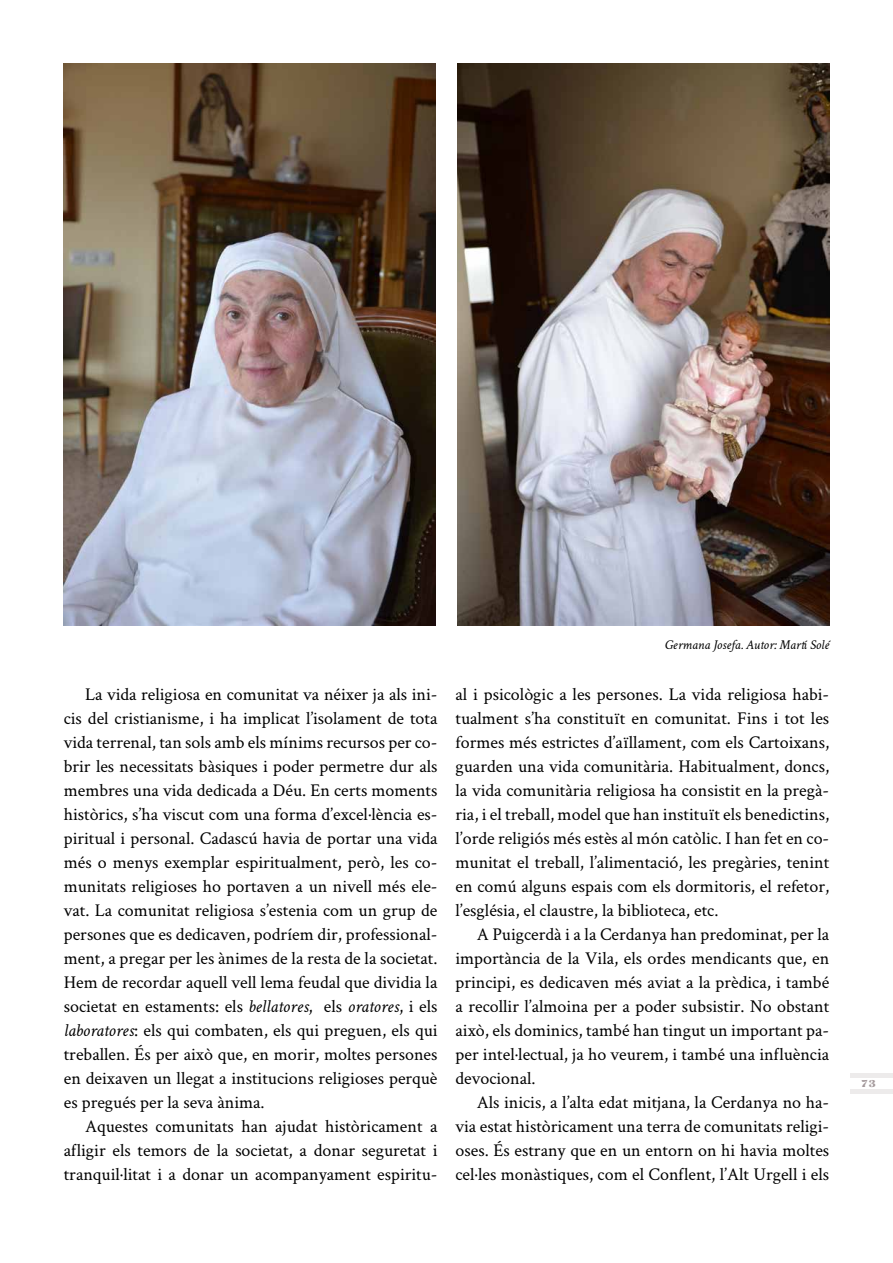
<style>
.page{position:relative;width:893px;height:1263px;background:#fff}
.page>*{position:absolute;margin:0;border:0;box-sizing:border-box;transform-origin:0 0}
.t1{font:18px/24px "Crimson";color:#000;text-align:justify}
.t2{font:italic 13.5px "Crimson";color:#000}
.t3{font:10.5px "Titania";color:#a4999b}
.s1{font-style:italic}
</style>
<div class="page">
<img style="left:64px;top:64px;width:372px;height:561px">
<img style="left:457px;top:64px;width:372px;height:561px">
<hr style="left:850px;top:1073px;width:43px;height:4px;background:#edebeb">
<hr style="left:850px;top:1089px;width:43px;height:4px;background:#edebeb">
<p class="t1" style="left:64px;top:681px;width:375px;text-indent:21px">La vida religiosa en comunitat va néixer ja als ini&shy;cis del cristianisme, i ha implicat l’isolament de tota vida terrenal, tan sols amb els mínims recursos per co&shy;brir les necessitats bàsiques i poder permetre dur als membres una vida dedicada a Déu. En certs moments històrics, s’ha viscut com una forma d’excel·lència es&shy;piritual i personal. Cadascú havia de portar una vida més o menys exemplar espiritualment, però, les co&shy;munitats religioses ho portaven a un nivell més ele&shy;vat. La comunitat religiosa s’estenia com un grup de persones que es dedicaven, podríem dir, professional&shy;ment, a pregar per les ànimes de la resta de la societat.<br>Hem de recordar aquell vell lema feudal que dividia la societat en estaments: els <span class="s1">bellatores</span>, els <span class="s1">oratores</span>, i els <span class="s1">laboratores</span>: els qui combaten, els qui preguen, els qui treballen. És per això que, en morir, moltes persones en deixaven un llegat a institucions religioses perquè es pregués per la seva ànima.</p>
<p class="t1" style="left:64px;top:1113px;width:375px;text-indent:21px">Aquestes comunitats han ajudat històricament a afligir els temors de la societat, a donar seguretat i tranquil·litat i a donar un acompanyament espiritu-</p>
<p class="t2" style="left:665px;top:637px;width:166px">Germana Josefa. Autor: Martí Solé</p>
<p class="t1" style="left:455px;top:681px;width:375px">al i psicològic a les persones. La vida religiosa habi&shy;tualment s’ha constituït en comunitat. Fins i tot les formes més estrictes d’aïllament, com els Cartoixans, guarden una vida comunitària. Habitualment, doncs, la vida comunitària religiosa ha consistit en la pregà&shy;ria, i el treball, model que han instituït els benedictins, l’orde religiós més estès al món catòlic. I han fet en co&shy;munitat el treball, l’alimentació, les pregàries, tenint en comú alguns espais com els dormitoris, el refetor, l’església, el claustre, la biblioteca, etc.</p>
<p class="t1" style="left:455px;top:921px;width:375px;text-indent:21px">A Puigcerdà i a la Cerdanya han predominat, per la importància de la Vila, els ordes mendicants que, en principi, es dedicaven més aviat a la prèdica, i també a recollir l’almoina per a poder subsistir. No obstant això, els dominics, també han tingut un important pa&shy;per intel·lectual, ja ho veurem, i també una influència devocional.</p>
<p class="t1" style="left:455px;top:1089px;width:375px;text-indent:21px">Als inicis, a l’alta edat mitjana, la Cerdanya no ha&shy;via estat històricament una terra de comunitats religi&shy;oses. És estrany que en un entorn on hi havia moltes cel·les monàstiques, com el Conflent, l’Alt Urgell i els</p>
<p class="t3" style="left:861px;top:1077px;width:17px">73</p>
</div>
